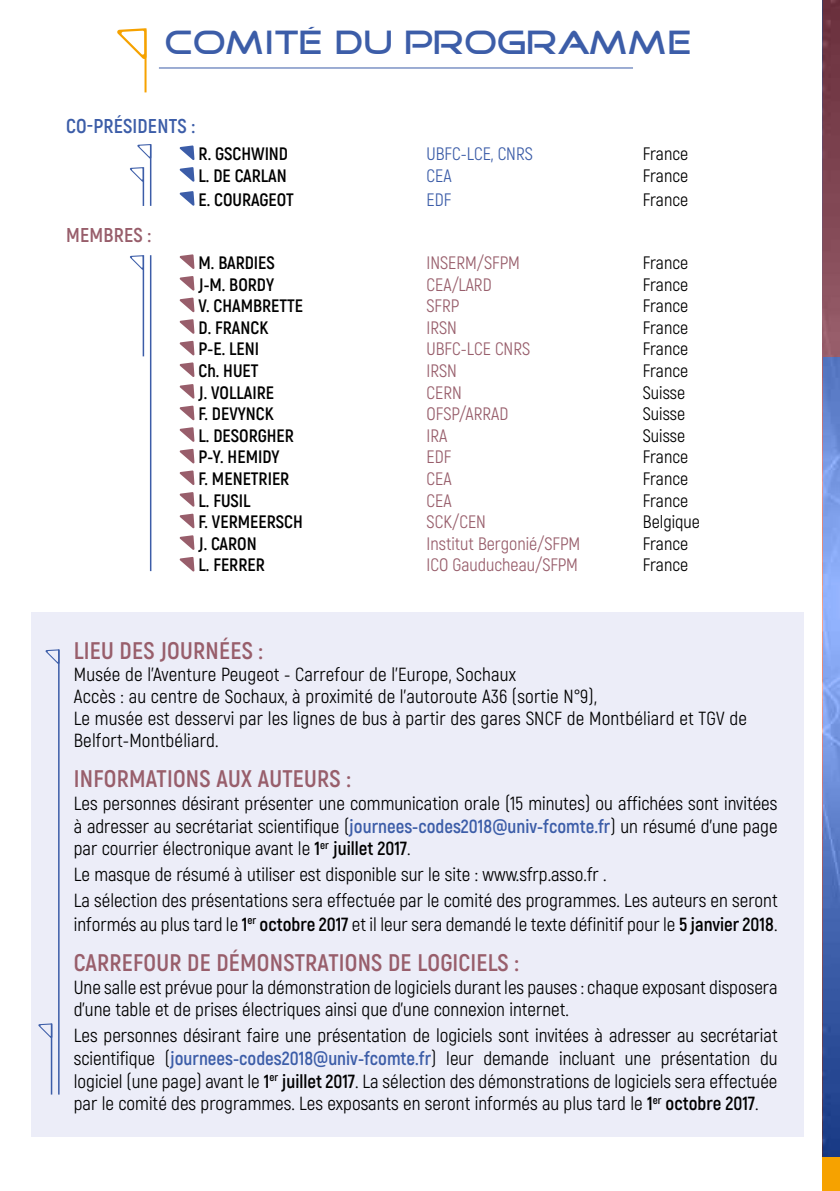
<style>
.page{position:relative;width:840px;height:1191px;background:#fff}
.page>*{position:absolute;margin:0;border:0;box-sizing:border-box;transform-origin:0 0}
.t1{font:34px "Good Times";color:#3c5da8}
.t2{font:700 24px "Akrobat";letter-spacing:.01em;color:#985e6b}
.t3{font:700 20px "Akrobat";letter-spacing:.01em;color:#3c5da8}
.t4{font:700 20px "Akrobat";letter-spacing:.01em;color:#985e6b}
.t5{font:19px/22.8px "Akrobat";color:#000}
.t6{font:700 18px "Akrobat";color:#000}
.t7{font:18px "Akrobat";color:#985e6b}
.t8{font:18px "Akrobat";color:#000}
.t9{font:18px "Akrobat";color:#3c5da8}
.s1{font-weight:700;color:#3c5da8}
.s2{font-weight:700}
</style>
<div class="page">
<div style="left:32px;top:612px;width:771px;height:525px;background:#ecedf8"></div>
<svg style="left:180px;top:145px;width:14px;height:15px"></svg>
<svg style="left:180px;top:167px;width:14px;height:15px"></svg>
<svg style="left:180px;top:191px;width:14px;height:15px"></svg>
<svg style="left:180px;top:254px;width:14px;height:15px"></svg>
<svg style="left:180px;top:276px;width:14px;height:15px"></svg>
<svg style="left:180px;top:297px;width:14px;height:15px"></svg>
<svg style="left:180px;top:319px;width:14px;height:15px"></svg>
<svg style="left:180px;top:341px;width:14px;height:14px"></svg>
<svg style="left:180px;top:362px;width:14px;height:15px"></svg>
<svg style="left:180px;top:384px;width:14px;height:15px"></svg>
<svg style="left:180px;top:405px;width:14px;height:15px"></svg>
<svg style="left:180px;top:427px;width:14px;height:15px"></svg>
<svg style="left:180px;top:449px;width:14px;height:14px"></svg>
<svg style="left:180px;top:470px;width:14px;height:15px"></svg>
<svg style="left:180px;top:492px;width:14px;height:15px"></svg>
<svg style="left:180px;top:513px;width:14px;height:15px"></svg>
<svg style="left:180px;top:535px;width:14px;height:15px"></svg>
<svg style="left:180px;top:557px;width:14px;height:14px"></svg>
<svg style="left:822px;top:357px;width:17px;height:800px"></svg>
<div style="left:822px;top:1157px;width:17px;height:34px;background:#f6a200"></div>
<div style="left:822px;top:0;width:17px;height:357px;background:linear-gradient(to bottom,#682e3b,#975d6a)"></div>
<svg style="left:130px;top:255px;width:12px;height:15px"></svg>
<svg style="left:130px;top:167px;width:12px;height:15px"></svg>
<svg style="left:117px;top:28px;width:27px;height:31px"></svg>
<svg style="left:137px;top:144px;width:13px;height:15px"></svg>
<hr style="left:150px;top:255px;width:1px;height:316px;background:#3c5da8">
<hr style="left:150px;top:144px;width:1px;height:62px;background:#3c5da8">
<hr style="left:142px;top:255px;width:2px;height:101px;background:#3c5da8">
<hr style="left:142px;top:167px;width:2px;height:39px;background:#3c5da8">
<hr style="left:144px;top:28px;width:2px;height:64px;background:#f6a200">
<hr style="left:159px;top:67px;width:473px;height:1px;background:#3c5da8">
<svg style="left:46px;top:649px;width:12px;height:15px"></svg>
<hr style="left:58px;top:649px;width:2px;height:445px;background:#3c5da8">
<svg style="left:38px;top:1023px;width:13px;height:15px"></svg>
<hr style="left:51px;top:1023px;width:1px;height:71px;background:#3c5da8">
<h1 class="t1" style="left:164px;top:26px;width:528px">COMITÉ DU PROGRAMME</h1>
<p class="t3" style="left:66px;top:113px;width:130px">CO-PRÉSIDENTS :</p>
<p class="t4" style="left:66px;top:222px;width:86px">MEMBRES :</p>
<p class="t6" style="left:198px;top:143px;width:91px">R. GSCHWIND</p>
<p class="t9" style="left:426px;top:143px;width:108px">UBFC-LCE, CNRS</p>
<p class="t8" style="left:642px;top:143px;width:47px">France</p>
<p class="t6" style="left:198px;top:164px;width:90px">L. DE CARLAN</p>
<p class="t9" style="left:426px;top:165px;width:27px">CEA</p>
<p class="t8" style="left:642px;top:165px;width:47px">France</p>
<p class="t6" style="left:198px;top:188px;width:97px">E. COURAGEOT</p>
<p class="t9" style="left:426px;top:189px;width:26px">EDF</p>
<p class="t8" style="left:642px;top:189px;width:47px">France</p>
<p class="t6" style="left:198px;top:251px;width:78px">M. BARDIES</p>
<p class="t7" style="left:426px;top:252px;width:95px">INSERM/SFPM</p>
<p class="t8" style="left:642px;top:252px;width:47px">France</p>
<p class="t6" style="left:198px;top:273px;width:77px">J-M. BORDY</p>
<p class="t7" style="left:426px;top:273px;width:67px">CEA/LARD</p>
<p class="t8" style="left:642px;top:273px;width:47px">France</p>
<p class="t6" style="left:198px;top:295px;width:106px">V. CHAMBRETTE</p>
<p class="t7" style="left:426px;top:295px;width:34px">SFRP</p>
<p class="t8" style="left:642px;top:295px;width:47px">France</p>
<p class="t6" style="left:198px;top:316px;width:71px">D. FRANCK</p>
<p class="t7" style="left:426px;top:317px;width:32px">IRSN</p>
<p class="t8" style="left:642px;top:317px;width:47px">France</p>
<p class="t6" style="left:198px;top:338px;width:62px">P-E. LENI</p>
<p class="t7" style="left:426px;top:338px;width:105px">UBFC-LCE CNRS</p>
<p class="t8" style="left:642px;top:338px;width:47px">France</p>
<p class="t6" style="left:198px;top:359px;width:61px">Ch. HUET</p>
<p class="t7" style="left:426px;top:360px;width:32px">IRSN</p>
<p class="t8" style="left:642px;top:360px;width:47px">France</p>
<p class="t6" style="left:198px;top:381px;width:77px">J. VOLLAIRE</p>
<p class="t7" style="left:426px;top:381px;width:37px">CERN</p>
<p class="t8" style="left:642px;top:381px;width:44px">Suisse</p>
<p class="t6" style="left:198px;top:403px;width:77px">F. DEVYNCK</p>
<p class="t7" style="left:426px;top:403px;width:83px">OFSP/ARRAD</p>
<p class="t8" style="left:642px;top:403px;width:44px">Suisse</p>
<p class="t6" style="left:198px;top:424px;width:97px">L. DESORGHER</p>
<p class="t7" style="left:426px;top:425px;width:22px">IRA</p>
<p class="t8" style="left:642px;top:425px;width:44px">Suisse</p>
<p class="t6" style="left:198px;top:446px;width:82px">P-Y. HEMIDY</p>
<p class="t7" style="left:426px;top:446px;width:26px">EDF</p>
<p class="t8" style="left:642px;top:446px;width:47px">France</p>
<p class="t6" style="left:198px;top:467px;width:92px">F. MENETRIER</p>
<p class="t7" style="left:426px;top:468px;width:27px">CEA</p>
<p class="t8" style="left:642px;top:468px;width:47px">France</p>
<p class="t6" style="left:198px;top:489px;width:53px">L. FUSIL</p>
<p class="t7" style="left:426px;top:489px;width:27px">CEA</p>
<p class="t8" style="left:642px;top:489px;width:47px">France</p>
<p class="t6" style="left:198px;top:511px;width:106px">F. VERMEERSCH</p>
<p class="t7" style="left:426px;top:511px;width:61px">SCK/CEN</p>
<p class="t8" style="left:642px;top:511px;width:58px">Belgique</p>
<p class="t6" style="left:198px;top:532px;width:60px">J. CARON</p>
<p class="t7" style="left:426px;top:533px;width:155px">Institut Bergonié/SFPM</p>
<p class="t8" style="left:642px;top:533px;width:47px">France</p>
<p class="t6" style="left:198px;top:554px;width:68px">L. FERRER</p>
<p class="t7" style="left:426px;top:554px;width:153px">ICO Gauducheau/SFPM</p>
<p class="t8" style="left:642px;top:554px;width:47px">France</p>
<p class="t2" style="left:74px;top:635px;width:190px">LIEU DES JOURNÉES :</p>
<p class="t5" style="left:74px;top:663px;width:674px;line-height:22px">Musée de l’Aventure Peugeot - Carrefour de l’Europe, Sochaux<br>Accès : au centre de Sochaux, à proximité de l’autoroute A36 (sortie N°9),<br>Le musée est desservi par les lignes de bus à partir des gares SNCF de Montbéliard et TGV de Belfort-Montbéliard.</p>
<p class="t2" style="left:74px;top:763px;width:278px">INFORMATIONS AUX AUTEURS :</p>
<p class="t5" style="left:74px;top:791px;width:705px;text-align:justify">Les personnes désirant présenter une communication orale (15 minutes) ou affichées sont invitées à adresser au secrétariat scientifique (<span class="s1">journees-codes2018@univ-fcomte.fr</span>) un résumé d’une page par courrier électronique avant le <span class="s2">1</span><sup>er</sup> <span class="s2">juillet 2017</span>.</p>
<p class="t5" style="left:74px;top:862px;width:705px;line-height:24.8px">Le masque de résumé à utiliser est disponible sur le site : www.sfrp.asso.fr .<br>La sélection des présentations sera effectuée par le comité des programmes. Les auteurs en seront informés au plus tard le <span class="s2">1</span><sup>er</sup> <span class="s2">octobre 2017</span> et il leur sera demandé le texte définitif pour le <span class="s2">5 janvier 2018</span>.</p>
<p class="t2" style="left:74px;top:947px;width:446px">CARREFOUR DE DÉMONSTRATIONS DE LOGICIELS :</p>
<p class="t5" style="left:74px;top:975px;width:705px">Une salle est prévue pour la démonstration de logiciels durant les pauses : chaque exposant disposera d’une table et de prises électriques ainsi que d’une connexion internet.</p>
<p class="t5" style="left:74px;top:1024px;width:705px;text-align:justify">Les personnes désirant faire une présentation de logiciels sont invitées à adresser au secrétariat scientifique (<span class="s1">journees-codes2018@univ-fcomte.fr</span>) leur demande incluant une présentation du logiciel (une page) avant le <span class="s2">1</span><sup>er</sup> <span class="s2">juillet 2017</span>. La sélection des démonstrations de logiciels sera effectuée par le comité des programmes. Les exposants en seront informés au plus tard le <span class="s2">1</span><sup>er</sup> <span class="s2">octobre 2017</span>.</p>
</div>
